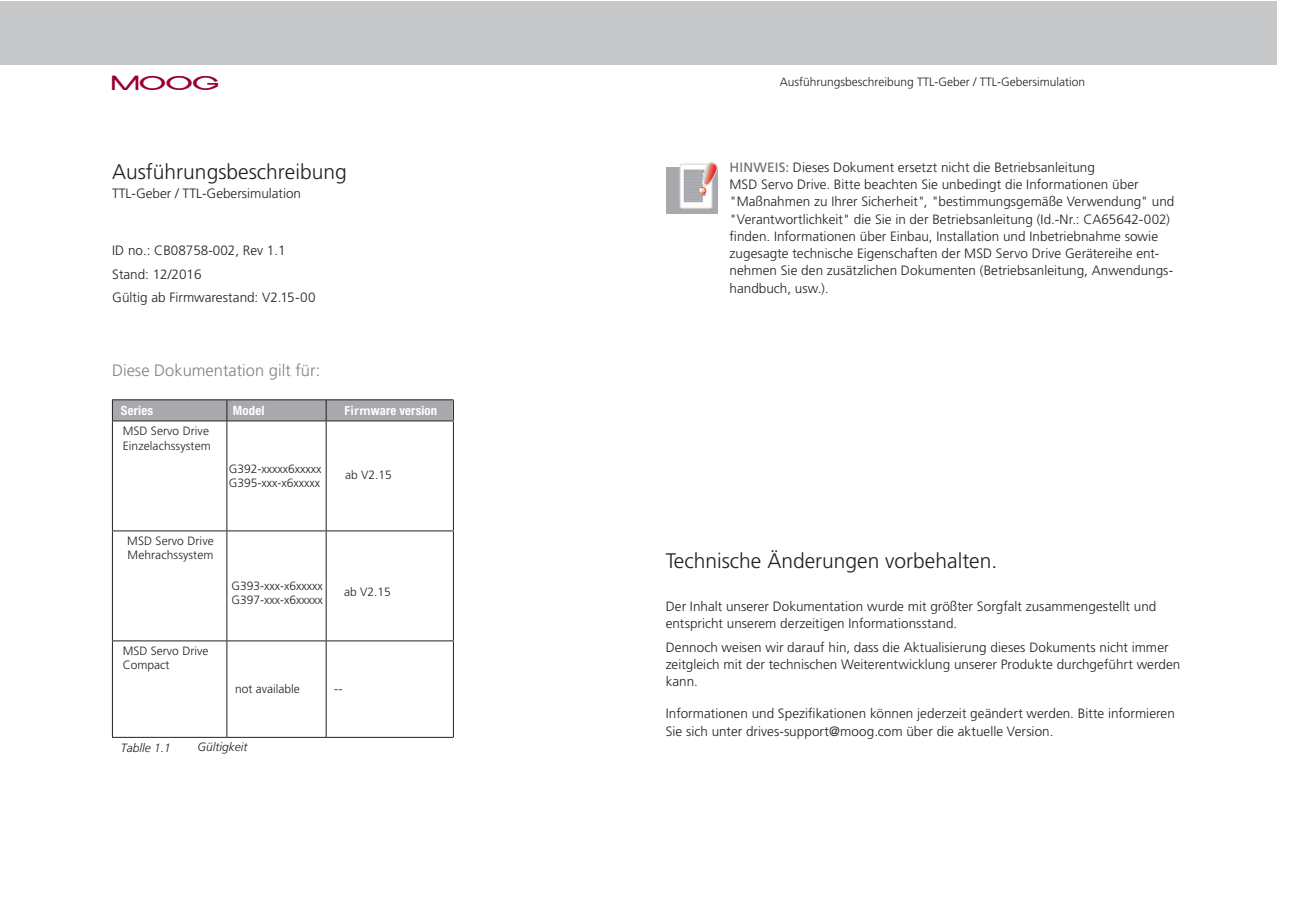
<style>
.page{position:relative;width:1289px;height:919px;background:#fff}
.page>*{position:absolute;margin:0;border:0;box-sizing:border-box;transform-origin:0 0}
.t1{font:300 21px "Frutiger LT";color:#231f20}
.t2{font:18px "Moogo";color:#98012d}
.t3{font:300 16.5px "Frutiger LT Std";color:#808285}
.t4{font:300 13.5px/17.2px "Frutiger LT";letter-spacing:.005em;color:#231f20}
.t5{font:300 13.5px "Frutiger LT Std";color:#231f20}
.t6{font:700 condensed 12.75px "Helvetica Neue LT Std";letter-spacing:.01em;color:#fff}
.t7{font:300 12px/14.4px "Frutiger LT Std";color:#231f20}
.t8{font:italic 300 12px "Frutiger LT Std";color:#231f20}
.s1{font-family:"Frutiger LT"}
.s2{font-family:"Frutiger LT Std"}
.s3{font-family:"Frutiger LT Std";font-stretch:normal}
.s4{font-weight:400;color:#6c6d70}
</style>
<div class="page">
<div style="left:0;top:1px;width:1276px;height:64px;background:#c7c8ca"></div>
<div style="left:665px;top:167px;width:52px;height:47px;background:#a8a9ad"></div>
<svg style="left:679px;top:162px;width:38px;height:47px"></svg>
<hr style="left:112px;top:399px;width:115px;height:1px;background:#231f20">
<hr style="left:227px;top:399px;width:99px;height:1px;background:#231f20">
<hr style="left:326px;top:399px;width:127px;height:1px;background:#231f20">
<div style="left:112px;top:400px;width:342px;height:21px;background:#a8a9ad"></div>
<hr style="left:112px;top:420px;width:115px;height:1px;background:#231f20">
<hr style="left:112px;top:421px;width:1px;height:109px;background:#231f20">
<hr style="left:227px;top:420px;width:99px;height:1px;background:#231f20">
<hr style="left:226px;top:421px;width:1px;height:109px;background:#231f20">
<hr style="left:326px;top:420px;width:127px;height:1px;background:#231f20">
<hr style="left:326px;top:421px;width:1px;height:109px;background:#231f20">
<hr style="left:453px;top:421px;width:1px;height:109px;background:#231f20">
<hr style="left:112px;top:530px;width:115px;height:1px;background:#231f20">
<hr style="left:112px;top:531px;width:1px;height:109px;background:#231f20">
<hr style="left:227px;top:530px;width:99px;height:1px;background:#231f20">
<hr style="left:226px;top:531px;width:1px;height:109px;background:#231f20">
<hr style="left:326px;top:530px;width:127px;height:1px;background:#231f20">
<hr style="left:326px;top:531px;width:1px;height:109px;background:#231f20">
<hr style="left:453px;top:531px;width:1px;height:109px;background:#231f20">
<hr style="left:112px;top:640px;width:115px;height:1px;background:#231f20">
<hr style="left:112px;top:641px;width:1px;height:96px;background:#231f20">
<hr style="left:227px;top:640px;width:99px;height:1px;background:#231f20">
<hr style="left:226px;top:641px;width:1px;height:96px;background:#231f20">
<hr style="left:326px;top:640px;width:127px;height:1px;background:#231f20">
<hr style="left:326px;top:641px;width:1px;height:96px;background:#231f20">
<hr style="left:453px;top:641px;width:1px;height:96px;background:#231f20">
<hr style="left:112px;top:737px;width:115px;height:1px;background:#231f20">
<hr style="left:227px;top:737px;width:99px;height:1px;background:#231f20">
<hr style="left:326px;top:737px;width:127px;height:1px;background:#231f20">
<h2 class="t2" style="left:112px;top:73px;width:108px">MOOG</h2>
<p class="t7" style="left:779px;top:74px;width:307px">Ausführungsbeschreibung TTL-Geber / TTL-Gebersimulation</p>
<h1 class="t1" style="left:112px;top:160px;width:236px">Ausführungsbeschreibung</h1>
<p class="t5" style="left:112px;top:186px;width:190px"><span class="s1">TTL-</span>Geber / TTL-Gebersimulation</p>
<p class="t4" style="left:112px;top:238px;width:205px;line-height:23.7px">ID no.: CB08758-002, Rev 1.<span class="s2">1<br></span>Stand: 1<span class="s2">2</span>/201<span class="s2">6<br></span>Gültig ab Firmwarestand: V2.15-00</p>
<p class="t3" style="left:112px;top:361px;width:210px">Diese Dokumentation gilt für:</p>
<p class="t6" style="left:121px;top:402px;width:34px">Series</p>
<p class="t6" style="left:233px;top:402px;width:33px">Model</p>
<p class="t6" style="left:344px;top:402px;width:95px"><span class="s3">Firm</span>ware version</p>
<p class="t7" style="left:123px;top:423px;width:89px;line-height:15px">MSD Servo Drive<br>Einzelachssystem</p>
<p class="t7" style="left:229px;top:461px;width:94px">G392-xxxxx6xxxxx<br>G395-xxx-x6xxxxx</p>
<p class="t7" style="left:345px;top:467px;width:48px">ab V2.15</p>
<p class="t7" style="left:127px;top:533px;width:88px">MSD Servo Drive<br>Mehrachssystem</p>
<p class="t7" style="left:123px;top:643px;width:87px">MSD Servo Drive<br>Compact</p>
<p class="t7" style="left:231px;top:578px;width:93px">G393-xxx-x6xxxxx<br>G397-xxx-x6xxxxx</p>
<p class="t7" style="left:344px;top:584px;width:48px">ab V2.15</p>
<p class="t7" style="left:235px;top:681px;width:66px">not available</p>
<p class="t7" style="left:334px;top:681px;width:10px">--</p>
<p class="t8" style="left:121px;top:741px;width:52px">Tablle 1.1</p>
<p class="t8" style="left:197px;top:740px;width:51px">Gültigkeit</p>
<p class="t4" style="left:729px;top:159px;width:446px"><span class="s4">HINWEIS:</span> Dieses Dokument ersetzt nicht die Betriebsanleitung<br>MSD Servo Drive. Bitte beachten Sie unbedingt die Informationen über "Maßnahmen zu Ihrer Sicherheit", "bestimmungsgemäße Verwendung" und "Verantwortlichkeit" die Sie in der Betriebsanleitung (Id.-Nr.: CA65642-002) finden. Informationen über Einbau, Installation und Inbetriebnahme sowie zugesagte technische Eigenschaften der MSD Servo Drive Gerätereihe ent&shy;nehmen Sie den zusätzlichen Dokumenten (Betriebsanleitung, Anwendungs&shy;handbuch, usw.).</p>
<h1 class="t1" style="left:665px;top:548px;width:333px">Technische Änderungen vorbehalten.</h1>
<p class="t4" style="left:665px;top:597px;width:492px">Der Inhalt unserer Dokumentation wurde mit größter Sorgfalt zusammengestellt und entspricht unserem derzeitigen Informationsstand.</p>
<p class="t4" style="left:665px;top:638px;width:516px">Dennoch weisen wir darauf hin, dass die Aktualisierung dieses Dokuments nicht immer zeitgleich mit der technischen Weiterentwicklung unserer Produkte durchgeführt werden kann.</p>
<p class="t4" style="left:665px;top:705px;width:510px">Informationen und Spezifikationen können jederzeit geändert werden. Bitte informieren<br>Sie sich unter drives-support@moog.com über die aktuelle Version.</p>
</div>
